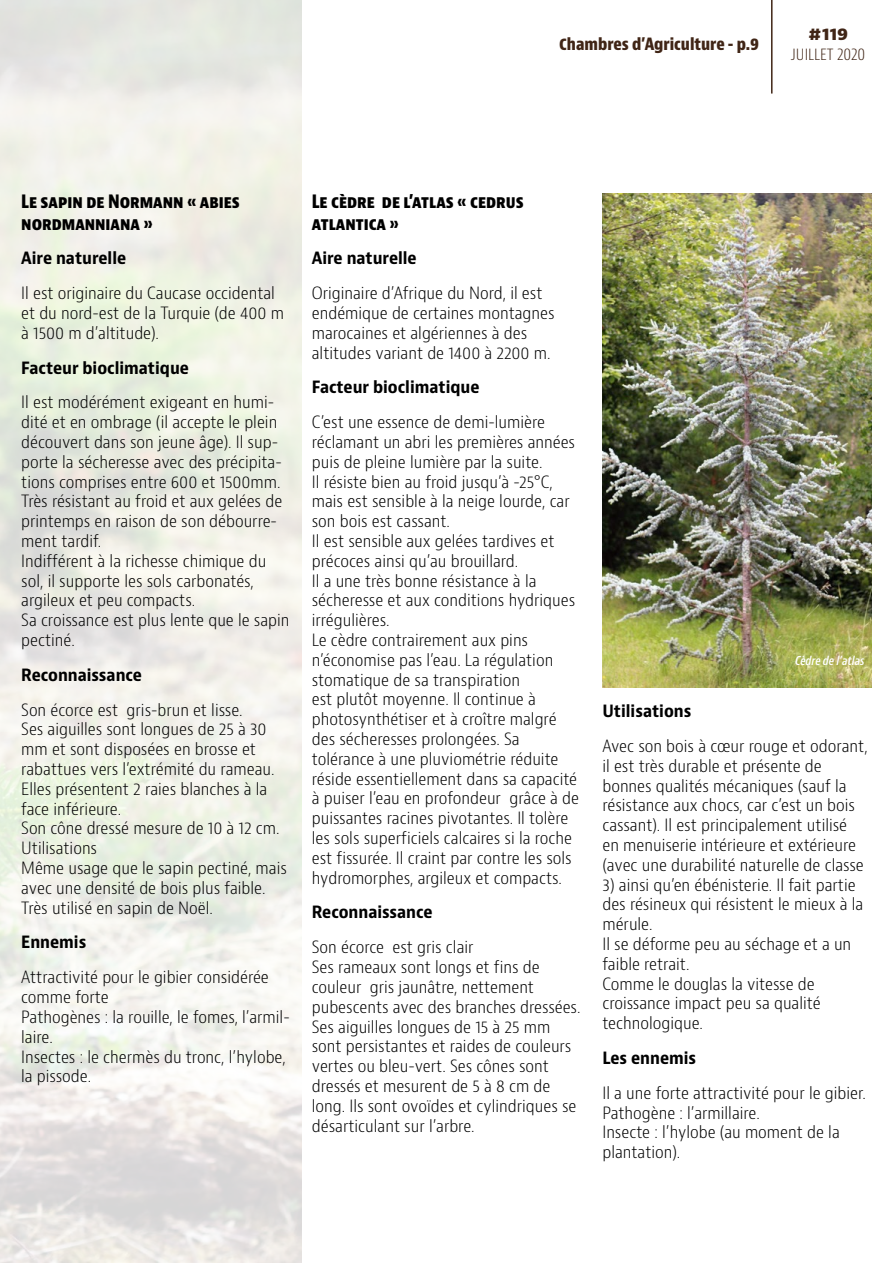
<style>
.page{position:relative;width:893px;height:1263px;background:#fff}
.page>*{position:absolute;margin:0;border:0;box-sizing:border-box;transform-origin:0 0}
.t1{font:700 condensed 18px/21.6px "Bernino Sans";color:#000}
.t2{font:300 condensed 16.5px/19.8px "Bernino Sans";color:#000}
.t3{font:700 condensed 16.5px "Bernino Sans";color:#000}
.t4{font:700 condensed 16.5px "Bernino Sans";color:#402516}
.t5{font:300 condensed 16.5px "Bernino Sans";color:#402516}
.t6{font:800 16.5px "Bernino Sans";color:#402516}
.t7{font:italic 600 condensed 12px "Bernino Sans";color:#fff}
</style>
<div class="page">
<hr style="left:771px;top:0;width:1px;height:94px;background:#402516">
<svg style="left:0;top:0;width:301px;height:1263px;fill:#eff0e6"></svg>
<img style="left:602px;top:193px;width:270px;height:495px">
<p class="t4" style="left:559px;top:34px;width:201px">Chambres d’Agriculture - p.9</p>
<p class="t6" style="left:808px;top:23px;width:42px">#119</p>
<p class="t5" style="left:791px;top:44px;width:76px">JUILLET 2020</p>
<p class="t1" style="left:21px;top:191px;width:220px">Le sapin de Normann « abies nordmanniana »</p>
<p class="t3" style="left:21px;top:248px;width:106px">Aire naturelle</p>
<p class="t2" style="left:21px;top:284px;width:264px">Il est originaire du Caucase occidental et du nord-est de la Turquie (de 400 m à 1500 m d’altitude).</p>
<p class="t3" style="left:21px;top:357px;width:169px">Facteur bioclimatique</p>
<p class="t2" style="left:21px;top:393px;width:270px">Il est modérément exigeant en humi&shy;dité et en ombrage (il accepte le plein découvert dans son jeune âge). Il sup&shy;porte la sécheresse avec des précipita&shy;tions comprises entre 600 et 1500mm.<br>Très résistant au froid et aux gelées de printemps en raison de son débourre&shy;ment tardif.<br>Indifférent à la richesse chimique du sol, il supporte les sols carbonatés, argileux et peu compacts.<br>Sa croissance est plus lente que le sapin pectiné.</p>
<p class="t3" style="left:21px;top:664px;width:122px">Reconnaissance</p>
<p class="t2" style="left:21px;top:700px;width:267px">Son écorce est gris-brun et lisse.<br>Ses aiguilles sont longues de 25 à 30 mm et sont disposées en brosse et rabattues vers l’extrémité du rameau.<br>Elles présentent 2 raies blanches à la face inférieure.<br>Son cône dressé mesure de 10 à 12 cm.<br>Utilisations<br>Même usage que le sapin pectiné, mais avec une densité de bois plus faible.<br>Très utilisé en sapin de Noël.</p>
<p class="t3" style="left:21px;top:932px;width:67px">Ennemis</p>
<p class="t2" style="left:21px;top:968px;width:270px">Attractivité pour le gibier considérée comme forte<br>Pathogènes : la rouille, le fomes, l’armil&shy;laire.<br>Insectes : le chermès du tronc, l’hylobe, la pissode.</p>
<p class="t1" style="left:312px;top:191px;width:213px">Le cèdre de l’atlas « cedrus atlantica »</p>
<p class="t3" style="left:312px;top:248px;width:106px">Aire naturelle</p>
<p class="t2" style="left:312px;top:284px;width:244px">Originaire d’Afrique du Nord, il est endémique de certaines montagnes marocaines et algériennes à des altitudes variant de 1400 à 2200 m.</p>
<p class="t3" style="left:312px;top:377px;width:169px">Facteur bioclimatique</p>
<p class="t2" style="left:312px;top:413px;width:269px">C’est une essence de demi-lumière réclamant un abri les premières années puis de pleine lumière par la suite.<br>Il résiste bien au froid jusqu’à -25°C, mais est sensible à la neige lourde, car son bois est cassant.<br>Il est sensible aux gelées tardives et précoces ainsi qu’au brouillard.<br>Il a une très bonne résistance à la sécheresse et aux conditions hydriques irrégulières.<br>Le cèdre contrairement aux pins n’économise pas l’eau. La régulation stomatique de sa transpiration<br>est plutôt moyenne. Il continue à photosynthétiser et à croître malgré des sécheresses prolongées. Sa tolérance à une pluviométrie réduite réside essentiellement dans sa capacité à puiser l’eau en profondeur grâce à de puissantes racines pivotantes. Il tolère les sols superficiels calcaires si la roche est fissurée. Il craint par contre les sols hydromorphes, argileux et compacts.</p>
<p class="t3" style="left:312px;top:902px;width:122px">Reconnaissance</p>
<p class="t2" style="left:312px;top:938px;width:270px">Son écorce est gris clair<br>Ses rameaux sont longs et fins de couleur gris jaunâtre, nettement pubescents avec des branches dressées.<br>Ses aiguilles longues de 15 à 25 mm sont persistantes et raides de couleurs vertes ou bleu-vert. Ses cônes sont dressés et mesurent de 5 à 8 cm de long. Ils sont ovoïdes et cylindriques se désarticulant sur l’arbre.</p>
<p class="t7" style="left:795px;top:654px;width:71px">Cèdre de l’atlas</p>
<p class="t3" style="left:602px;top:701px;width:90px">Utilisations</p>
<p class="t2" style="left:602px;top:736px;width:267px">Avec son bois à cœur rouge et odorant, il est très durable et présente de bonnes qualités mécaniques (sauf la résistance aux chocs, car c’est un bois cassant). Il est principalement utilisé en menuiserie intérieure et extérieure (avec une durabilité naturelle de classe</p>
<p class="t2" style="left:602px;top:875px;width:262px">3) ainsi qu’en ébénisterie. Il fait partie des résineux qui résistent le mieux à la mérule.<br>Il se déforme peu au séchage et a un faible retrait.<br>Comme le douglas la vitesse de croissance impact peu sa qualité technologique.</p>
<p class="t3" style="left:602px;top:1047px;width:95px">Les ennemis</p>
<p class="t2" style="left:602px;top:1083px;width:265px">Il a une forte attractivité pour le gibier.<br>Pathogène : l’armillaire.<br>Insecte : l’hylobe (au moment de la plantation).</p>
</div>
